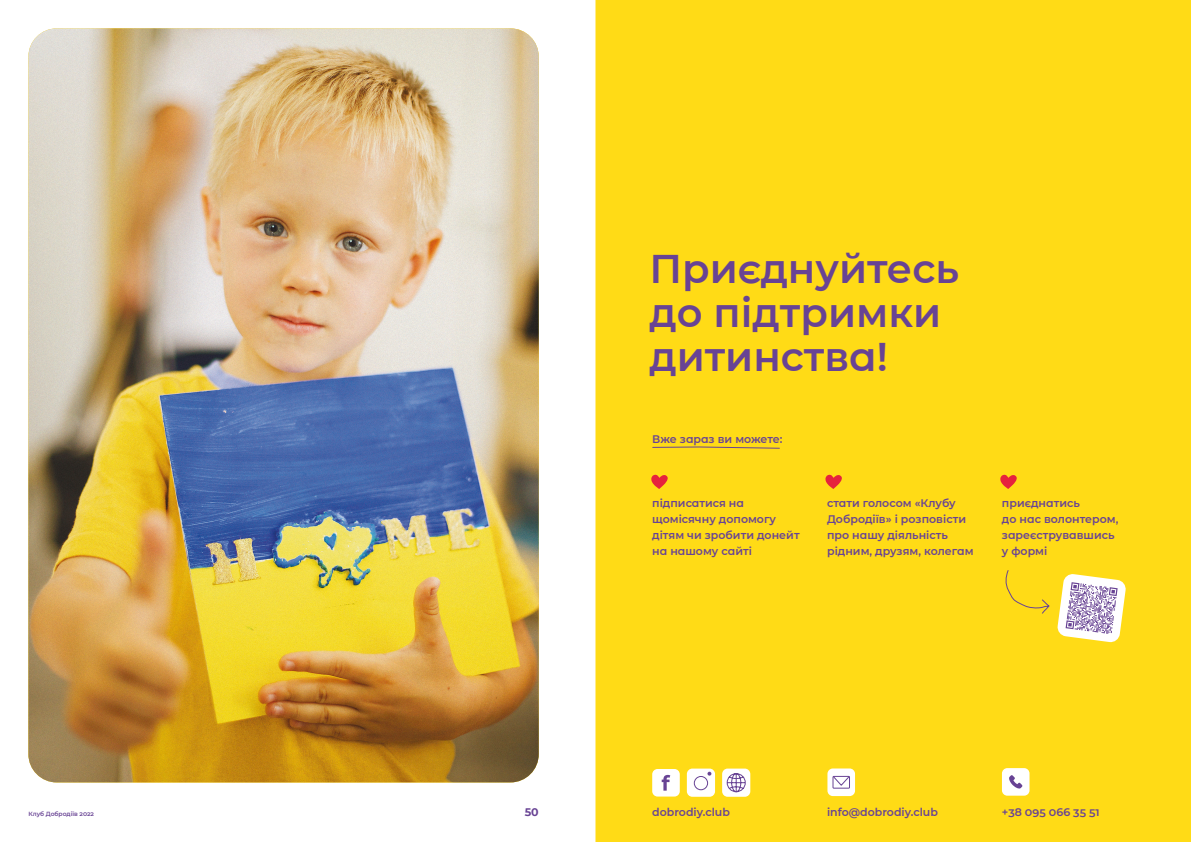
<style>
.page{position:relative;width:1191px;height:842px;background:#fff}
.page>*{position:absolute;margin:0;border:0;box-sizing:border-box;transform-origin:0 0}
.t1{font:600 40px/44px "Montserrat";color:#684394}
.main{font:600 11px/16px "Montserrat";color:#684394}
.t2{font:700 11px "Montserrat";color:#684394}
.t3{font:600 6px "Montserrat";color:#684394}
</style>
<div class="page">
<div style="left:595px;top:0;width:596px;height:842px;background:#ffdb16"></div>
<img style="left:28px;top:28px;width:511px;height:754px">
<svg style="left:649px;top:473px;width:19px;height:16px"></svg>
<svg style="left:823px;top:473px;width:19px;height:16px"></svg>
<svg style="left:998px;top:473px;width:19px;height:16px"></svg>
<svg style="left:652px;top:446px;width:128px;height:3px"></svg>
<svg style="left:1005px;top:569px;width:45px;height:45px"></svg>
<svg style="left:1057px;top:573px;width:69px;height:70px"></svg>
<div style="left:652px;top:769px;width:28px;height:27px;background:#fff;border-radius:5px"></div>
<svg style="left:661px;top:775px;width:9px;height:16px"></svg>
<div style="left:722px;top:768px;width:28px;height:29px;background:#fff;border-radius:5px"></div>
<svg style="left:726px;top:773px;width:20px;height:19px"></svg>
<div style="left:687px;top:768px;width:28px;height:29px;background:#fff;border-radius:5px"></div>
<div style="left:694px;top:776px;width:14px;height:14px;border:1px solid #684394;border-radius:50%"></div>
<svg style="left:707px;top:772px;width:4px;height:4px"></svg>
<div style="left:827px;top:768px;width:28px;height:28px;background:#fff;border-radius:5px"></div>
<div style="left:832px;top:776px;width:18px;height:12px;border:1px solid #684394"></div>
<svg style="left:832px;top:776px;width:18px;height:10px"></svg>
<div style="left:1002px;top:768px;width:27px;height:28px;background:#fff;border-radius:5px"></div>
<svg style="left:1009px;top:775px;width:13px;height:13px"></svg>
<p class="t1" style="left:649px;top:245px;width:311px">Приєднуйтесь до підтримки дитинства!</p>
<p class="main" style="left:652px;top:430px;width:132px">Вже зараз ви можете:</p>
<p class="main" style="left:652px;top:494px;width:149px">підписатися на щомісячну допомогу дітям чи зробити донейт на нашому сайті</p>
<p class="main" style="left:827px;top:494px;width:148px">стати голосом «Клубу<br>Добродіїв» і розповісти про нашу діяльність рідним, друзям, колегам</p>
<p class="main" style="left:1002px;top:494px;width:118px">приєднатись<br>до нас волонтером, зареєструвавшись</p>
<p class="main" style="left:1002px;top:542px;width:47px">у формі</p>
<p class="main" style="left:652px;top:803px;width:79px">dobrodiy.club</p>
<p class="main" style="left:827px;top:803px;width:112px">info@dobrodiy.club</p>
<p class="main" style="left:1002px;top:804px;width:99px">+38 095 066 35 51</p>
<p class="t3" style="left:29px;top:810px;width:67px">Клуб Добродіїв 2022</p>
<p class="t2" style="left:525px;top:804px;width:16px">50</p>
<p class="t3" style="left:652px;top:810px;width:67px">Клуб Добродіїв 2022</p>
</div>
